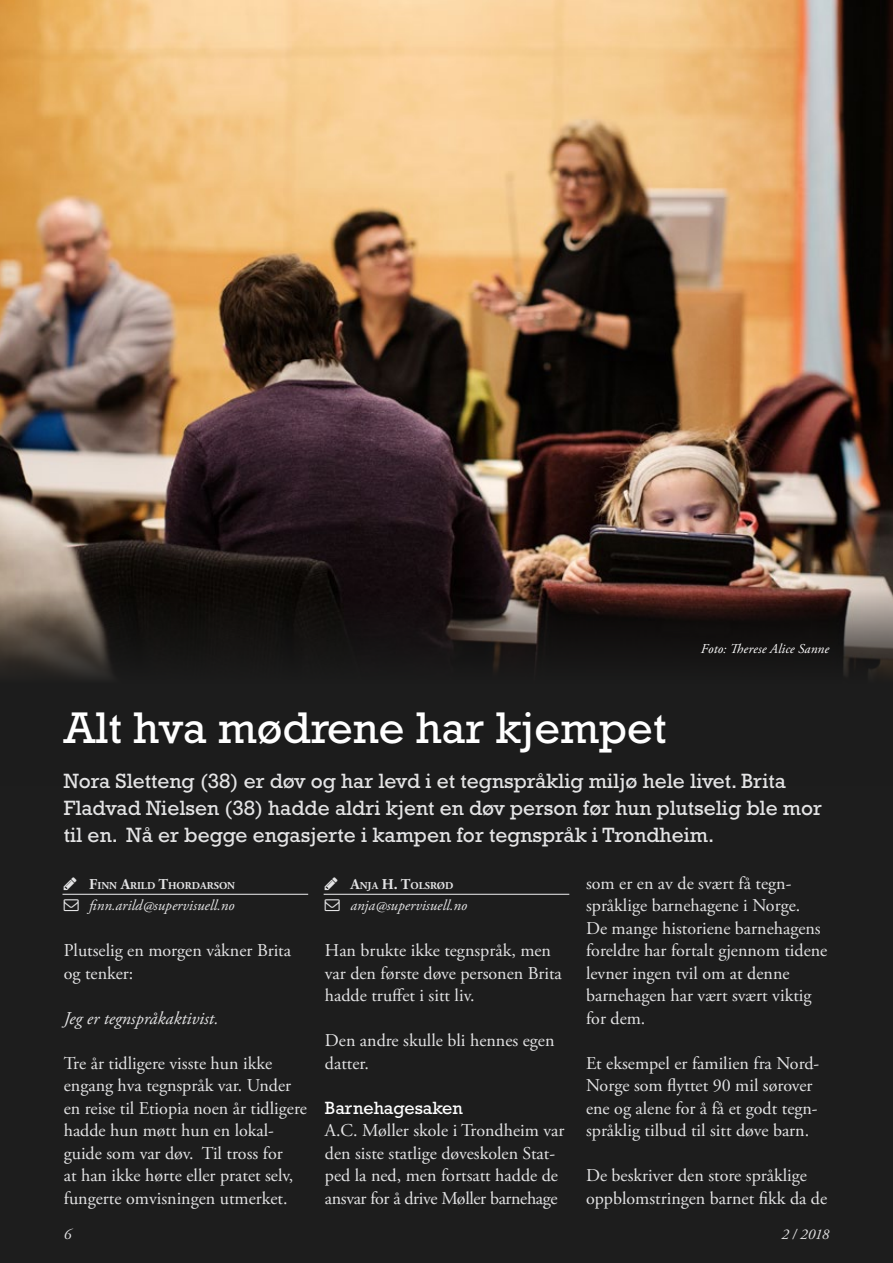
<style>
.page{position:relative;width:893px;height:1263px;background:#fff}
.page>*{position:absolute;margin:0;border:0;box-sizing:border-box;transform-origin:0 0}
.t1{font:45px "Rockwell Std";color:#fff}
.t2{font:21px/27px "Rockwell Std";color:#e4e4e5}
.t3{font:18px/22.5px "Adobe Garamond Pro";color:#e4e4e5}
.t4{font:italic 18px "Adobe Garamond Pro";color:#e4e4e5}
.t5{font:18px "Rockwell Std";color:#fff}
.t6{font:italic 15px "Adobe Garamond Pro";color:#e4e4e5}
.t7{font:italic 13.5px "Adobe Garamond Pro";letter-spacing:.01em;color:#fff}
.t8{font:700 10.5px "Adobe Garamond Pro";color:#e4e4e5}
.s1{font-size:15px}
</style>
<div class="page">
<img style="left:0;top:0;width:893px;height:540px">
<div style="left:0;top:766px;width:893px;height:497px;background:#1d1d1d"></div>
<svg style="left:0;top:540px;width:893px;height:226px;background:#2a2421"></svg>
<hr style="left:63px;top:894px;width:245px;height:1px;background:#f1f1f2">
<hr style="left:324px;top:894px;width:245px;height:1px;background:#f1f1f2">
<p class="t7" style="left:701px;top:640px;width:130px">Foto: Therese Alice Sanne</p>
<h1 class="t1" style="left:64px;top:701px;width:604px">Alt hva mødrene har kjempet</h1>
<p class="t2" style="left:64px;top:767px;width:760px">Nora Sletteng (38) er døv og har levd i et tegnspråklig miljø hele livet. Brita<br>Fladvad Nielsen (38) hadde aldri kjent en døv person før hun plutselig ble mor til en. Nå er begge engasjerte i kampen for tegnspråk i Trondheim.</p>
<p class="t8" style="left:89px;top:879px;width:147px"><span class="s1">F</span>INN <span class="s1">A</span>RILD <span class="s1">T</span>HORDARSON</p>
<p class="t6" style="left:89px;top:896px;width:147px">finn.arild@supervisuell.no</p>
<p class="t3" style="left:586px;top:872px;width:243px">som er en av de svært få tegn&shy;språklige barnehagene i Norge.<br>De mange historiene barnehagens foreldre har fortalt gjennom tidene levner ingen tvil om at denne barnehagen har vært svært viktig for dem.</p>
<p class="t3" style="left:586px;top:1052px;width:235px">Et eksempel er familien fra Nord-Norge som flyttet 90 mil sørover ene og alene for å få et godt tegn&shy;språklig tilbud til sitt døve barn.</p>
<p class="t3" style="left:586px;top:1165px;width:243px">De beskriver den store språklige oppblomstringen barnet fikk da de</p>
<p class="t8" style="left:350px;top:879px;width:105px"><span class="s1">A</span>NJA <span class="s1">H. T</span>OLSRØD</p>
<p class="t6" style="left:350px;top:896px;width:118px">anja@supervisuell.no</p>
<p class="t3" style="left:64px;top:940px;width:229px">Plutselig en morgen våkner Brita og tenker:</p>
<p class="t4" style="left:64px;top:1007px;width:156px">Jeg er tegnspråkaktivist.</p>
<p class="t3" style="left:64px;top:1052px;width:245px">Tre år tidligere visste hun ikke engang hva tegnspråk var. Under en reise til Etiopia noen år tidligere hadde hun møtt hun en lokal&shy;guide som var døv. Til tross for<br>at han ikke hørte eller pratet selv, fungerte omvisningen utmerket.</p>
<p class="t3" style="left:325px;top:940px;width:238px">Han brukte ikke tegnspråk, men var den første døve personen Brita hadde truffet i sitt liv.</p>
<p class="t3" style="left:325px;top:1030px;width:231px">Den andre skulle bli hennes egen datter.</p>
<p class="t5" style="left:325px;top:1097px;width:140px">Barnehagesaken</p>
<p class="t3" style="left:325px;top:1120px;width:241px">A.C. Møller skole i Trondheim var den siste statlige døveskolen Stat&shy;ped la ned, men fortsatt hadde de ansvar for å drive Møller barnehage</p>
<p class="t6" style="left:64px;top:1225px;width:9px">6</p>
<p class="t6" style="left:781px;top:1225px;width:49px">2 / 2018</p>
</div>
